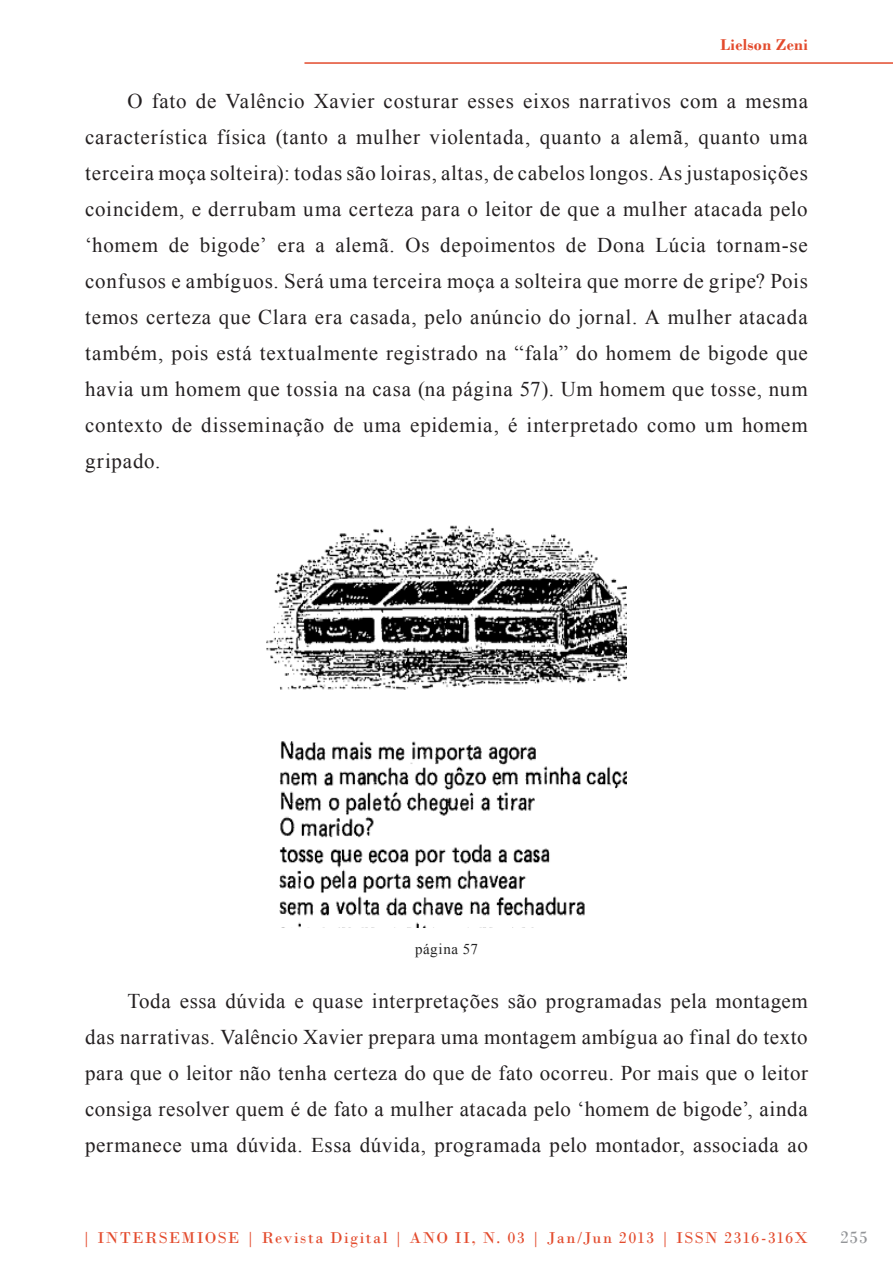
<style>
.page{position:relative;width:893px;height:1263px;background:#fff}
.page>*{position:absolute;margin:0;border:0;box-sizing:border-box;transform-origin:0 0}
.Corpo_REV{font:21px/36px "Times New Roman";letter-spacing:.035em;color:#231f20;text-align:justify}
.t1{font:18px "Bodoni";color:#939598}
.t2{font:16.5px "Bodoni";letter-spacing:.08em;color:#e34b2d}
.t3{font:700 16.5px "Bodoni";letter-spacing:.02em;color:#e34b2d}
.Resumo_abstract_REV{font:15px "Times New Roman";letter-spacing:.035em;color:#222}
</style>
<div class="page">
<hr style="left:304px;top:62px;width:589px;height:2px;background:#e34b2d">
<img style="left:266px;top:525px;width:361px;height:402px">
<p class="t3" style="left:720px;top:35px;width:89px">Lielson Zeni</p>
<p class="Corpo_REV" style="left:85px;top:83px;width:724px;text-indent:43px">O fato de Valêncio Xavier costurar esses eixos narrativos com a mesma característica física (tanto a mulher violentada, quanto a alemã, quanto uma terceira moça solteira): todas são loiras, altas, de cabelos longos. As justaposições coincidem, e derrubam uma certeza para o leitor de que a mulher atacada pelo ‘homem de bigode’ era a alemã. Os depoimentos de Dona Lúcia tornam-se confusos e ambíguos. Será uma terceira moça a solteira que morre de gripe? Pois temos certeza que Clara era casada, pelo anúncio do jornal. A mulher atacada também, pois está textualmente registrado na “fala” do homem de bigode que havia um homem que tossia na casa (na página 57). Um homem que tosse, num contexto de disseminação de uma epidemia, é interpretado como um homem gripado.</p>
<p class="Resumo_abstract_REV" style="left:415px;top:939px;width:64px">página 57</p>
<p class="Corpo_REV" style="left:85px;top:983px;width:724px;text-indent:43px">Toda essa dúvida e quase interpretações são programadas pela montagem das narrativas. Valêncio Xavier prepara uma montagem ambígua ao final do texto para que o leitor não tenha certeza do que de fato ocorreu. Por mais que o leitor consiga resolver quem é de fato a mulher atacada pelo ‘homem de bigode’, ainda permanece uma dúvida. Essa dúvida, programada pelo montador, associada ao</p>
<p class="t2" style="left:82px;top:1228px;width:727px">| INTERSEMIOSE | Revista Digital | ANO II, N. 03 | Jan/Jun 2013 | ISSN 2316-316X</p>
<p class="t1" style="left:840px;top:1227px;width:29px">255</p>
</div>
